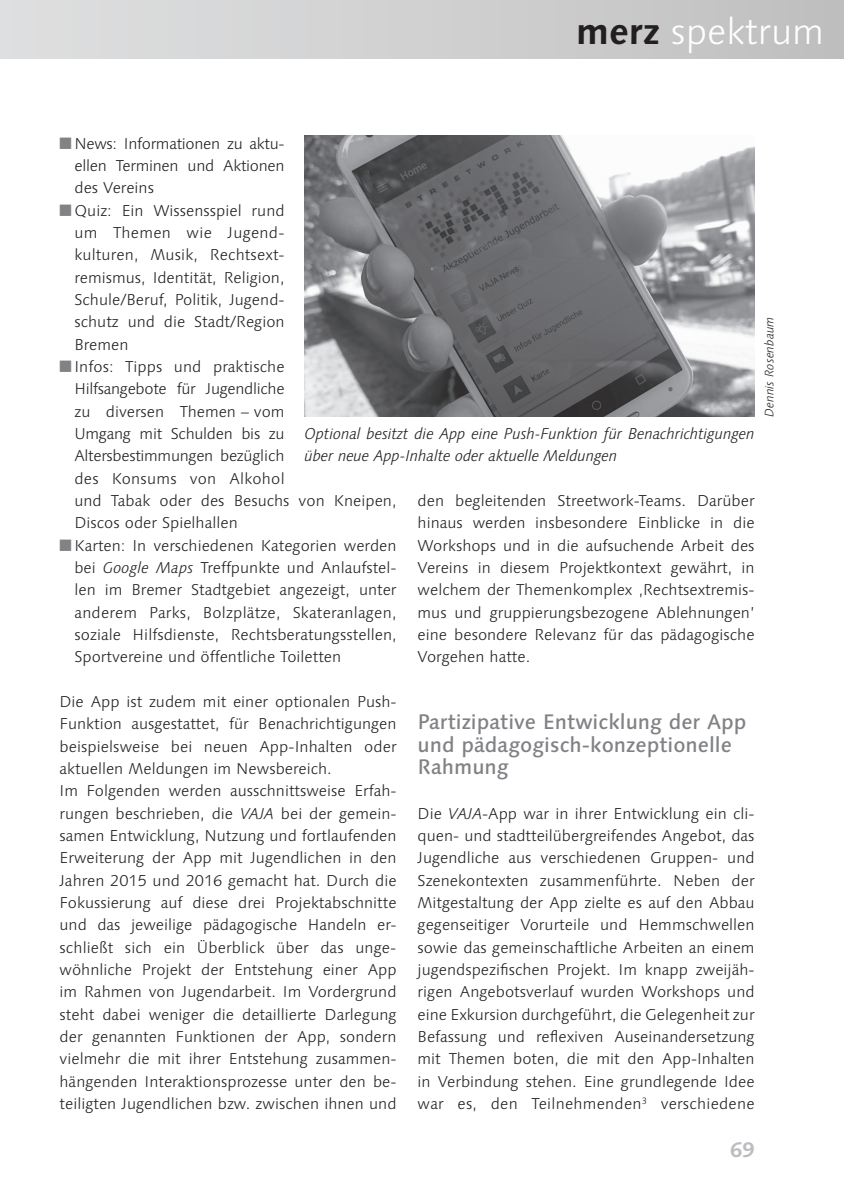
<style>
.page{position:relative;width:844px;height:1191px;background:#fff}
.page>*{position:absolute;margin:0;border:0;box-sizing:border-box;transform-origin:0 0}
.t1{font:300 36.75px "Linotype Syntax";color:#fff}
.t2{font:500 21px/22.4px "Linotype Syntax";color:#808285}
.t3{font:700 21px "Linotype Syntax";color:#bcbdc0}
.t4{font:300 15.75px/22.4px "Linotype Syntax";color:#231f20}
.t5{font:italic 300 15.75px/22.4px "Linotype Syntax";letter-spacing:-.02em;color:#231f20}
.t6{font:italic 300 12.25px "Linotype Syntax";color:#231f20}
.s1{font-weight:700;color:#231f20}
.s2{font-style:italic}
</style>
<div class="page">
<div style="left:0;top:0;width:843px;height:59px;background:linear-gradient(to right,#dfe0e1,#c0c0c0)"></div>
<img style="left:304px;top:135px;width:450px;height:282px">
<h1 class="t1" style="left:576px;top:10px;width:249px"><span class="s1">merz</span> spektrum</h1>
<p class="t4" style="left:74px;top:132px;width:324px">News: Informationen zu aktu-<br>ellen Terminen und Aktionen<br>des Vereins<br>Quiz: Ein Wissensspiel rund<br>um Themen wie Jugend-<br>kulturen, Musik, Rechtsext-<br>remismus, Identität, Religion,<br>Schule/Beruf, Politik, Jugend-<br>schutz und die Stadt/Region<br>Bremen<br>Infos: Tipps und praktische<br>Hilfsangebote für Jugendliche<br>zu diversen Themen – vom<br>Umgang mit Schulden bis zu<br>Altersbestimmungen bezüglich<br>des Konsums von Alkohol<br>und Tabak oder des Besuchs von Kneipen,<br>Discos oder Spielhallen<br>Karten: In verschiedenen Kategorien werden bei <span class="s2">Google Maps</span> Treffpunkte und Anlaufstel&shy;len im Bremer Stadtgebiet angezeigt, unter anderem Parks, Bolzplätze, Skateranlagen, soziale Hilfsdienste, Rechtsberatungsstellen,<br>Sportvereine und öffentliche Toiletten</p>
<p class="t4" style="left:60px;top:690px;width:338px">Die App ist zudem mit einer optionalen Push-Funktion ausgestattet, für Benachrichtigungen beispielsweise bei neuen App-Inhalten oder aktuellen Meldungen im Newsbereich.<br>Im Folgenden werden ausschnittsweise Erfah&shy;rungen beschrieben, die <span class="s2">VAJA</span> bei der gemein&shy;samen Entwicklung, Nutzung und fortlaufenden Erweiterung der App mit Jugendlichen in den Jahren 2015 und 2016 gemacht hat. Durch die Fokussierung auf diese drei Projektabschnitte und das jeweilige pädagogische Handeln er&shy;schließt sich ein Überblick über das unge&shy;wöhnliche Projekt der Entstehung einer App im Rahmen von Jugendarbeit. Im Vordergrund steht dabei weniger die detaillierte Darlegung der genannten Funktionen der App, sondern vielmehr die mit ihrer Entstehung zusammen&shy;hängenden Interaktionsprozesse unter den be&shy;teiligten Jugendlichen bzw. zwischen ihnen und</p>
<p class="t5" style="left:304px;top:422px;width:451px">Optional besitzt die App eine Push-Funktion für Benachrichtigungen über neue App-Inhalte oder aktuelle Meldungen</p>
<p class="t4" style="left:417px;top:489px;width:338px;text-align:justify">den begleitenden Streetwork-Teams. Darüber hinaus werden insbesondere Einblicke in die Workshops und in die aufsuchende Arbeit des Vereins in diesem Projektkontext gewährt, in welchem der Themenkomplex ‚Rechtsextremis&shy;mus und gruppierungsbezogene Ablehnungen’ eine besondere Relevanz für das pädagogische Vorgehen hatte.</p>
<h2 class="t2" style="left:417px;top:711px;width:330px">Partizipative Entwicklung der App und pädagogisch-konzeptionelle<br>Rahmung</h2>
<p class="t4" style="left:417px;top:802px;width:338px;text-align:justify">Die <span class="s2">VAJA</span>-App war in ihrer Entwicklung ein cli&shy;quen- und stadtteilübergreifendes Angebot, das Jugendliche aus verschiedenen Gruppen- und Szenekontexten zusammenführte. Neben der Mitgestaltung der App zielte es auf den Abbau gegenseitiger Vorurteile und Hemmschwellen sowie das gemeinschaftliche Arbeiten an einem jugendspezifischen Projekt. Im knapp zweijäh&shy;rigen Angebotsverlauf wurden Workshops und eine Exkursion durchgeführt, die Gelegenheit zur Befassung und reflexiven Auseinandersetzung mit Themen boten, die mit den App-Inhalten in Verbindung stehen. Eine grundlegende Idee war es, den Teilnehmenden<sup>3</sup> verschiedene</p>
<p class="t6" style="left:762px;top:417px;width:102px;rotate:-90deg">Dennis Rosenbaum</p>
<h2 class="t3" style="left:730px;top:1136px;width:26px">69</h2>
</div>
